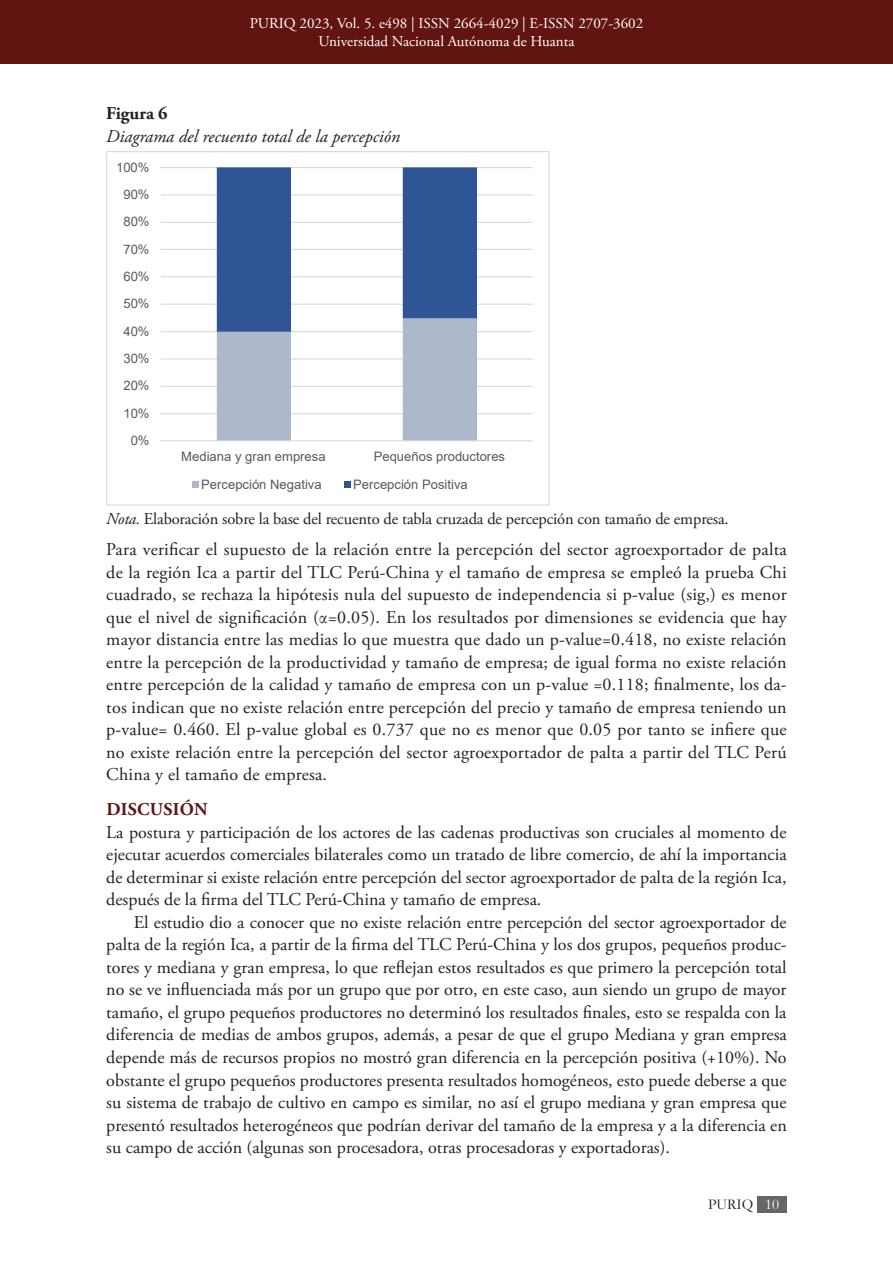
<style>
.page{position:relative;width:893px;height:1263px;background:#fff}
.page>*{position:absolute;margin:0;border:0;box-sizing:border-box;transform-origin:0 0}
.Parrafo_ES{font:18px/22.5px "Adobe Garamond Pro";color:#231f20;text-align:justify}
.Figura_Descripcion{font:italic 18px "Adobe Garamond Pro";color:#231f20}
.Titulo_de_Seccion{font:700 18px "Adobe Garamond Pro";letter-spacing:.015em;color:#621410}
.Figura_titulo{font:700 18px "Adobe Garamond Pro";color:#231f20}
.Fuente_Figura{font:16.5px "Adobe Garamond Pro";letter-spacing:-.01em;color:#231f20}
.t1{font:15px/18px "Adobe Garamond Pro";color:#fff;text-align:center}
.t2{font:15px "Garamond";color:#231f20}
.t3{font:13.05px "Arial";color:#595959}
.s1{font-style:italic}
.s2{font-family:"Garamond"}
.s3{color:#fff}
</style>
<div class="page">
<div style="left:0;top:0;width:893px;height:64px;background:#621410"></div>
<div style="left:758px;top:1196px;width:29px;height:16px;background:#666"></div>
<hr style="left:161px;top:413px;width:372px;height:1px;background:#d9d9d9">
<hr style="left:161px;top:386px;width:372px;height:1px;background:#d9d9d9">
<hr style="left:161px;top:358px;width:372px;height:1px;background:#d9d9d9">
<hr style="left:161px;top:331px;width:372px;height:1px;background:#d9d9d9">
<hr style="left:161px;top:304px;width:372px;height:1px;background:#d9d9d9">
<hr style="left:161px;top:276px;width:372px;height:1px;background:#d9d9d9">
<hr style="left:161px;top:249px;width:372px;height:1px;background:#d9d9d9">
<hr style="left:161px;top:222px;width:372px;height:1px;background:#d9d9d9">
<hr style="left:161px;top:194px;width:372px;height:1px;background:#d9d9d9">
<hr style="left:161px;top:167px;width:372px;height:1px;background:#d9d9d9">
<svg style="left:217px;top:167px;width:260px;height:273px"></svg>
<hr style="left:161px;top:440px;width:372px;height:1px;background:#d9d9d9">
<div style="left:192px;top:481px;width:6px;height:7px;background:#adb9ca"></div>
<div style="left:344px;top:481px;width:7px;height:7px;background:#2f5597"></div>
<div style="left:106px;top:151px;width:444px;height:355px;border:1px solid #d9d9d9"></div>
<p class="t1" style="left:250px;top:15px;width:395px">PURIQ 2023, Vol. 5. e498 | ISSN 2664-4029 | E-ISSN 2707-3602<br>Universidad Nacional Autónoma de Huanta</p>
<p class="Figura_titulo" style="left:106px;top:103px;width:63px">Figura 6</p>
<p class="Figura_Descripcion" style="left:106px;top:125px;width:295px">Diagrama del recuento total de la percepción</p>
<p class="t3" style="left:116px;top:158px;width:35px">100%</p>
<p class="t3" style="left:123px;top:185px;width:28px">90%</p>
<p class="t3" style="left:123px;top:213px;width:28px">80%</p>
<p class="t3" style="left:123px;top:240px;width:28px">70%</p>
<p class="t3" style="left:123px;top:267px;width:28px">60%</p>
<p class="t3" style="left:123px;top:295px;width:28px">50%</p>
<p class="t3" style="left:123px;top:322px;width:28px">40%</p>
<p class="t3" style="left:123px;top:349px;width:28px">30%</p>
<p class="t3" style="left:123px;top:377px;width:28px">20%</p>
<p class="t3" style="left:123px;top:404px;width:28px">10%</p>
<p class="t3" style="left:131px;top:431px;width:20px">0%</p>
<p class="t3" style="left:181px;top:447px;width:146px">Mediana y gran empresa</p>
<p class="t3" style="left:374px;top:447px;width:133px">Pequeños productores</p>
<p class="t3" style="left:201px;top:475px;width:122px">Percepción Negativa</p>
<p class="t3" style="left:353px;top:475px;width:116px">Percepción Positiva</p>
<p class="Fuente_Figura" style="left:106px;top:509px;width:624px"><span class="s1">Nota.</span> Elaboración sobre la base del recuento de tabla cruzada de percepción con tamaño de empresa.</p>
<p class="Parrafo_ES" style="left:106px;top:539px;width:682px">Para verificar el supuesto de la relación entre la percepción del sector agroexportador de palta de la región Ica a partir del TLC Perú-China y el tamaño de empresa se empleó la prueba Chi cuadrado, se rechaza la hipótesis nula del supuesto de independencia si p-value (sig,) es menor que el nivel de significación (<span class="s2">α</span>=0.05). En los resultados por dimensiones se evidencia que hay mayor distancia entre las medias lo que muestra que dado un p-value=0.418, no existe relación entre la percepción de la productividad y tamaño de empresa; de igual forma no existe relación entre percepción de la calidad y tamaño de empresa con un p-value =0.118; finalmente, los da&shy;tos indican que no existe relación entre percepción del precio y tamaño de empresa teniendo un p-value= 0.460. El p-value global es 0.737 que no es menor que 0.05 por tanto se infiere que no existe relación entre la percepción del sector agroexportador de palta a partir del TLC Perú China y el tamaño de empresa.</p>
<p class="Titulo_de_Seccion" style="left:106px;top:799px;width:103px">DISCUSIÓN</p>
<p class="Parrafo_ES" style="left:106px;top:822px;width:682px">La postura y participación de los actores de las cadenas productivas son cruciales al momento de ejecutar acuerdos comerciales bilaterales como un tratado de libre comercio, de ahí la importancia de determinar si existe relación entre percepción del sector agroexportador de palta de la región Ica, después de la firma del TLC Perú-China y tamaño de empresa.</p>
<p class="Parrafo_ES" style="left:106px;top:912px;width:682px;text-indent:28px">El estudio dio a conocer que no existe relación entre percepción del sector agroexportador de palta de la región Ica, a partir de la firma del TLC Perú-China y los dos grupos, pequeños produc&shy;tores y mediana y gran empresa, lo que reflejan estos resultados es que primero la percepción total no se ve influenciada más por un grupo que por otro, en este caso, aun siendo un grupo de mayor tamaño, el grupo pequeños productores no determinó los resultados finales, esto se respalda con la diferencia de medias de ambos grupos, además, a pesar de que el grupo Mediana y gran empresa depende más de recursos propios no mostró gran diferencia en la percepción positiva (+10%). No obstante el grupo pequeños productores presenta resultados homogéneos, esto puede deberse a que su sistema de trabajo de cultivo en campo es similar, no así el grupo mediana y gran empresa que presentó resultados heterogéneos que podrían derivar del tamaño de la empresa y a la diferencia en su campo de acción (algunas son procesadora, otras procesadoras y exportadoras).</p>
<p class="t2" style="left:708px;top:1194px;width:73px">PURIQ <span class="s3">10</span></p>
</div>
